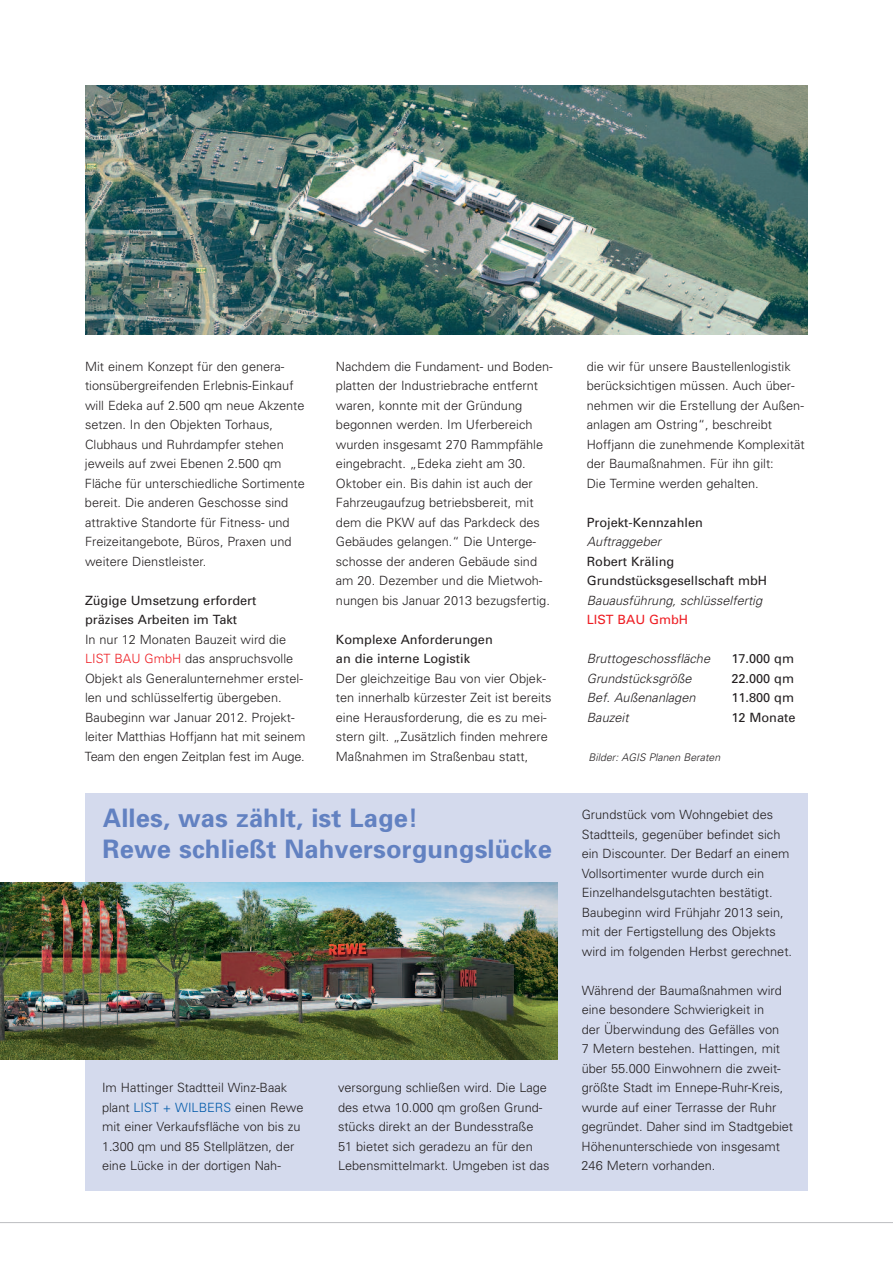
<style>
.page{position:relative;width:893px;height:1263px;background:#fff}
.page>*{position:absolute;margin:0;border:0;box-sizing:border-box;transform-origin:0 0}
.t1{font:700 25.5px/30.6px "Univers";letter-spacing:.005em;color:#6281c1}
.t2{font:300 12.75px/19.5px "Univers";color:#231f20}
.t3{font:12.75px/19.5px "Univers";color:#231f20}
.t4{font:italic 300 12.75px "Univers";color:#231f20}
.t5{font:12.75px "Univers";color:#ee1d23}
.t6{font:italic 300 10.5px "Univers";color:#231f20}
.s1{color:#ee1d23}
.s2{color:#015aaa}
</style>
<div class="page">
<div style="left:85px;top:794px;width:723px;height:397px;background:#d4daed"></div>
<hr style="left:0;top:1222px;width:893px;height:1px;background:#bcbdc0">
<img style="left:0;top:882px;width:557px;height:177px">
<img style="left:85px;top:85px;width:723px;height:250px">
<p class="t2" style="left:85px;top:356px;width:221px">Mit einem Konzept für den genera&shy;tionsübergreifenden Erlebnis-Einkauf will Edeka auf 2.500 qm neue Akzente setzen. In den Objekten Torhaus, Clubhaus und Ruhrdampfer stehen jeweils auf zwei Ebenen 2.500 qm Fläche für unterschiedliche Sortimente bereit. Die anderen Geschosse sind attraktive Standorte für Fitness- und Freizeit angebote, Büros, Praxen und weitere Dienstleister.</p>
<p class="t3" style="left:85px;top:590px;width:173px">Zügige Umsetzung erfordert präzises Arbeiten im Takt</p>
<p class="t2" style="left:85px;top:629px;width:222px">In nur 12 Monaten Bauzeit wird die <span class="s1">LIST BAU GmbH</span> das anspruchsvolle Objekt als Generalunternehmer erstel&shy;len und schlüsselfertig übergeben.<br>Baubeginn war Januar 2012. Projekt - leiter Matthias Hoffjann hat mit seinem Team den engen Zeitplan fest im Auge.</p>
<p class="t2" style="left:336px;top:356px;width:218px">Nachdem die Fundament- und Boden - platten der Industriebrache entfernt waren, konnte mit der Grün dung begonnen werden. Im Ufer be reich wurden insgesamt 270 Ramm pfähle eingebracht. „Edeka zieht am 30.<br>Oktober ein. Bis dahin ist auch der Fahrzeugaufzug betriebsbereit, mit dem die PKW auf das Parkdeck des Gebäudes gelangen.“ Die Unter ge - schosse der anderen Gebäude sind am 20. Dezember und die Miet woh - nungen bis Januar 2013 bezugsfertig.</p>
<p class="t3" style="left:336px;top:629px;width:158px">Komplexe Anforderungen an die interne Logistik</p>
<p class="t2" style="left:336px;top:668px;width:217px">Der gleichzeitige Bau von vier Ob jek - ten innerhalb kürzester Zeit ist bereits eine Herausforderung, die es zu mei&shy;stern gilt. „Zusätzlich finden mehrere Maßnahmen im Straßenbau statt,</p>
<p class="t2" style="left:587px;top:356px;width:219px">die wir für unsere Baustellen logistik berücksichtigen müssen. Auch über&shy;nehmen wir die Erstellung der Außen - anlagen am Ostring“, beschreibt<br>Hoff jann die zunehmende Komplexität der Baumaßnahmen. Für ihn gilt:<br>Die Termine werden gehalten.</p>
<p class="t3" style="left:587px;top:512px;width:118px">Projekt-Kennzahlen</p>
<p class="t4" style="left:587px;top:534px;width:76px">Auftraggeber</p>
<p class="t3" style="left:587px;top:551px;width:182px">Robert Kräling<br>Grundstücksgesellschaft mbH</p>
<p class="t4" style="left:587px;top:592px;width:177px">Bauausführung, schlüsselfertig</p>
<p class="t5" style="left:587px;top:612px;width:103px">LIST BAU GmbH</p>
<p class="t4" style="left:587px;top:651px;width:125px">Bruttogeschossfläche</p>
<p class="t3" style="left:731px;top:649px;width:64px">17.000 qm</p>
<p class="t4" style="left:587px;top:670px;width:106px">Grundstücksgröße</p>
<p class="t3" style="left:731px;top:668px;width:64px">22.000 qm</p>
<p class="t4" style="left:587px;top:690px;width:110px">Bef. Außenanlagen</p>
<p class="t3" style="left:731px;top:688px;width:64px">11.800 qm</p>
<p class="t4" style="left:587px;top:709px;width:43px">Bauzeit</p>
<p class="t3" style="left:731px;top:707px;width:66px">12 Monate</p>
<p class="t6" style="left:589px;top:750px;width:133px">Bilder: AGIS Planen Beraten</p>
<h1 class="t1" style="left:103px;top:803px;width:451px">Alles, was zählt, ist Lage!<br>Rewe schließt Nahversorgungslücke</h1>
<p class="t2" style="left:582px;top:805px;width:212px">Grundstück vom Wohngebiet des Stadtteils, gegenüber befindet sich ein Discounter. Der Bedarf an einem Vollsortimenter wurde durch ein Einzelhandelsgutachten bestätigt.<br>Baubeginn wird Frühjahr 2013 sein, mit der Fertigstellung des Objekts wird im folgenden Herbst gerechnet.</p>
<p class="t2" style="left:582px;top:980px;width:213px">Während der Baumaßnahmen wird eine besondere Schwierigkeit in<br>der Überwindung des Gefälles von<br>7 Metern bestehen. Hattingen, mit über 55.000 Einwohnern die zweit&shy;größte Stadt im Ennepe-Ruhr-Kreis, wurde auf einer Terrasse der Ruhr gegründet. Daher sind im Stadtgebiet<br>Höhenunterschiede von insgesamt<br>246 Metern vorhanden.</p>
<p class="t2" style="left:102px;top:1078px;width:203px">Im Hattinger Stadtteil Winz-Baak plant <span class="s2">LIST + WILBERS</span> einen Rewe mit einer Verkaufsfläche von bis zu<br>1.300 qm und 85 Stellplätzen, der eine Lücke in der dortigen Nah -</p>
<p class="t2" style="left:338px;top:1078px;width:213px">versorgung schließen wird. Die Lage des etwa 10.000 qm großen Grund - stücks direkt an der Bundes straße 51 bietet sich geradezu an für den Lebensmittelmarkt. Umgeben ist das</p>
</div>
